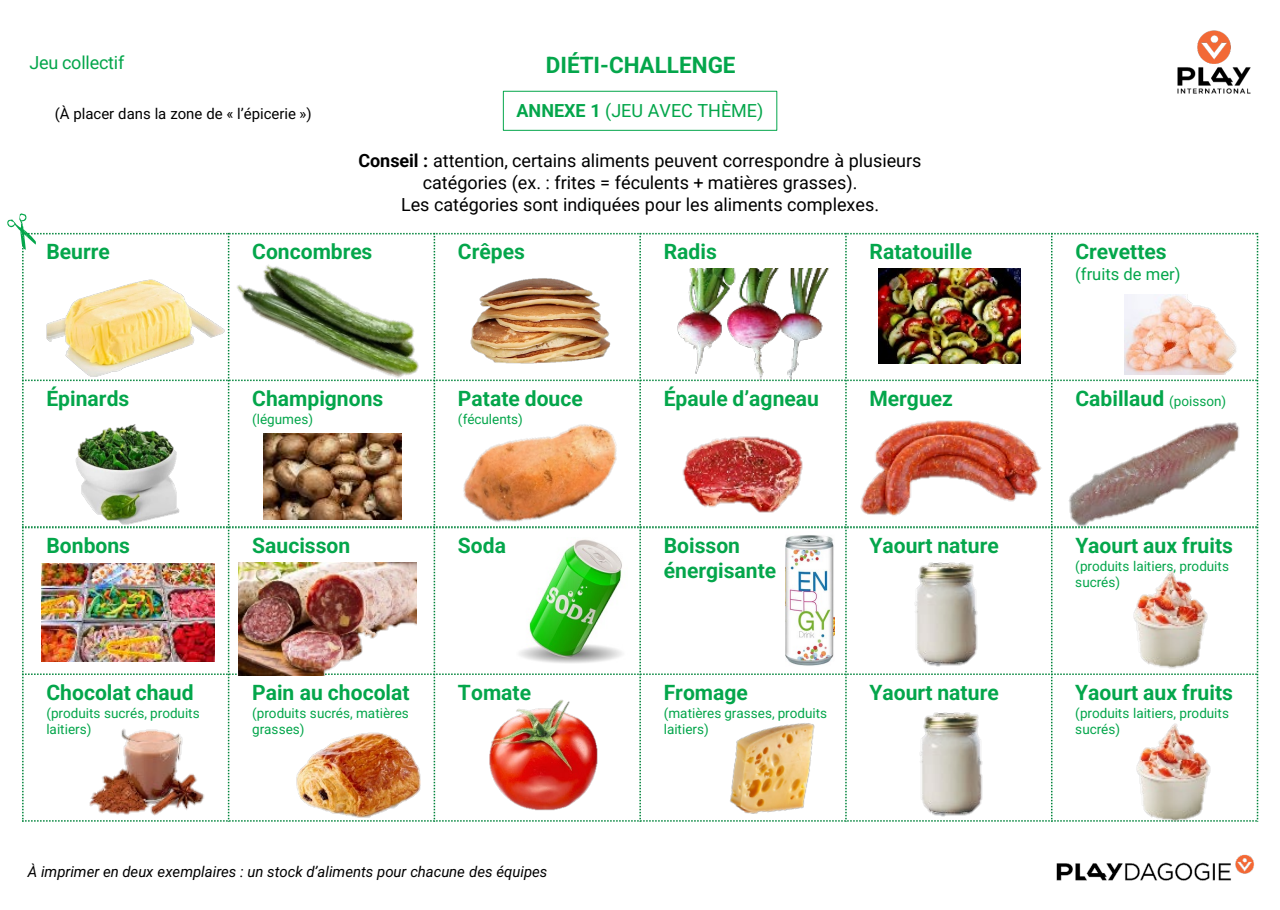
<style>
.page{position:relative;width:1280px;height:910px;background:#fff}
.page>*{position:absolute;margin:0;border:0;box-sizing:border-box;transform-origin:0 0}
.t1{font:700 22.5px "Roboto";color:#04a64b}
.t2{font:700 21px/25.2px "Roboto";color:#04a64b}
.t3{font:18px/21.6px "Roboto";color:#000;text-align:center}
.t4{font:18px "Roboto";letter-spacing:-.005em;color:#04a64b}
.t5{font:16.5px "Roboto";color:#04a64b}
.t6{font:italic 15px "Roboto";color:#000}
.t7{font:15px "Roboto";color:#000}
.t8{font:13.5px/16.2px "Roboto";color:#04a64b}
.s1{font-weight:700}
.s2{font-weight:400;font-size:13.5px}
</style>
<div class="page">
<img style="left:1177px;top:30px;width:74px;height:64px">
<img style="left:1056px;top:854px;width:198px;height:27px">
<div style="left:503px;top:91px;width:274px;height:40px;border:1px solid #04a64b"></div>
<img style="left:7px;top:213px;width:1251px;height:609px">
<p class="t4" style="left:29px;top:50px;width:97px">Jeu collectif</p>
<p class="t7" style="left:55px;top:103px;width:258px">(À placer dans la zone de « l’épicerie »)</p>
<p class="t1" style="left:546px;top:49px;width:191px">DIÉTI-CHALLENGE</p>
<p class="t4" style="left:516px;top:98px;width:248px"><span class="s1">ANNEXE 1</span> (JEU AVEC THÈME)</p>
<p class="t3" style="left:358px;top:150px;width:564px"><span class="s1">Conseil :</span> attention, certains aliments peuvent correspondre à plusieurs catégories (ex. : frites = féculents + matières grasses).<br>Les catégories sont indiquées pour les aliments complexes.</p>
<p class="t2" style="left:46px;top:238px;width:65px">Beurre</p>
<p class="t2" style="left:252px;top:238px;width:122px">Concombres</p>
<p class="t2" style="left:458px;top:238px;width:68px">Crêpes</p>
<p class="t2" style="left:664px;top:238px;width:55px">Radis</p>
<p class="t2" style="left:869px;top:238px;width:104px">Ratatouille</p>
<p class="t2" style="left:1075px;top:238px;width:93px">Crevettes</p>
<p class="t5" style="left:1075px;top:262px;width:107px">(fruits de mer)</p>
<p class="t2" style="left:46px;top:385px;width:84px">Épinards</p>
<p class="t2" style="left:252px;top:385px;width:133px">Champignons</p>
<p class="t8" style="left:252px;top:410px;width:62px">(légumes)</p>
<p class="t2" style="left:458px;top:385px;width:126px">Patate douce</p>
<p class="t8" style="left:458px;top:410px;width:66px">(féculents)</p>
<p class="t2" style="left:664px;top:385px;width:157px">Épaule d’agneau</p>
<p class="t2" style="left:869px;top:385px;width:85px">Merguez</p>
<p class="t2" style="left:1075px;top:385px;width:152px">Cabillaud <span class="s2">(poisson)</span></p>
<p class="t2" style="left:46px;top:532px;width:85px">Bonbons</p>
<p class="t2" style="left:252px;top:532px;width:100px">Saucisson</p>
<p class="t2" style="left:458px;top:532px;width:49px">Soda</p>
<p class="t2" style="left:664px;top:532px;width:114px">Boisson énergisante</p>
<p class="t2" style="left:869px;top:532px;width:131px">Yaourt nature</p>
<p class="t2" style="left:1075px;top:532px;width:159px">Yaourt aux fruits</p>
<p class="t8" style="left:1075px;top:557px;width:155px">(produits laitiers, produits sucrés)</p>
<p class="t2" style="left:46px;top:679px;width:149px">Chocolat chaud</p>
<p class="t8" style="left:46px;top:704px;width:155px">(produits sucrés, produits laitiers)</p>
<p class="t2" style="left:252px;top:679px;width:159px">Pain au chocolat</p>
<p class="t8" style="left:252px;top:704px;width:158px">(produits sucrés, matières grasses)</p>
<p class="t2" style="left:458px;top:679px;width:75px">Tomate</p>
<p class="t2" style="left:664px;top:679px;width:86px">Fromage</p>
<p class="t8" style="left:664px;top:704px;width:165px">(matières grasses, produits laitiers)</p>
<p class="t2" style="left:869px;top:679px;width:131px">Yaourt nature</p>
<p class="t2" style="left:1075px;top:679px;width:159px">Yaourt aux fruits</p>
<p class="t8" style="left:1075px;top:704px;width:155px">(produits laitiers, produits sucrés)</p>
<p class="t6" style="left:28px;top:861px;width:521px">À imprimer en deux exemplaires : un stock d’aliments pour chacune des équipes</p>
</div>
